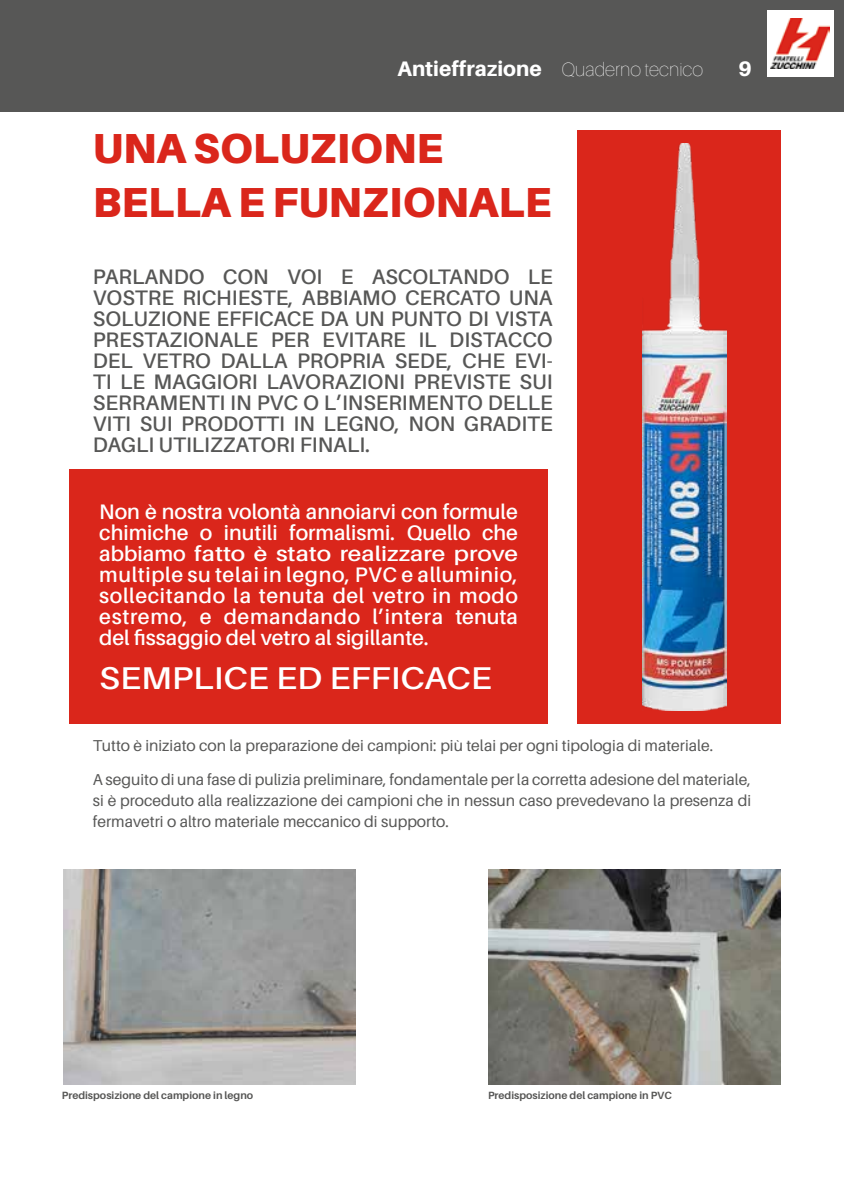
<style>
.page{position:relative;width:844px;height:1191px;background:#fff}
.page>*{position:absolute;margin:0;border:0;box-sizing:border-box;transform-origin:0 0}
.t1{font:900 42px/54.2px "Aileron";color:#da261b}
.t2{font:600 31.5px "Aileron";color:#fff;scale:1.11 1}
.t3{font:600 21px/21px "Aileron";color:#575756;text-align:justify}
.t4{font:600 21px/21px "Aileron";color:#fff;text-align:justify}
.t5{font:800 21px "Aileron";color:#fff}
.t6{font:200 19.25px "Aileron";color:#fff}
.t7{font:15.75px/33.2px "Aileron";color:#575756}
.t8{font:700 10.5px "Aileron";color:#575756}
.s1{font-weight:800;font-size:21px}
</style>
<div class="page">
<div style="left:0;top:0;width:843px;height:112px;background:#575756"></div>
<div style="left:766px;top:10px;width:67px;height:67px;background:#fff"></div>
<img style="left:770px;top:19px;width:59px;height:49px">
<div style="left:577px;top:131px;width:203px;height:593px;background:#da261b"></div>
<img style="left:642px;top:144px;width:84px;height:566px">
<div style="left:69px;top:469px;width:478px;height:255px;background:#da261b"></div>
<img style="left:63px;top:869px;width:292px;height:215px">
<img style="left:488px;top:869px;width:292px;height:215px">
<p class="t6" style="left:397px;top:59px;width:307px"><span class="s1">Antieffrazione</span> Quaderno tecnico</p>
<h3 class="t5" style="left:738px;top:57px;width:15px">9</h3>
<h1 class="t1" style="left:93px;top:121px;width:352px">UNA SOLUZIONE<br>BELLA</h1>
<h1 class="t1" style="left:238px;top:175px;width:315px">E FUNZIONALE</h1>
<p class="t3" style="left:93px;top:266px;width:461px">PARLANDO CON VOI E ASCOLTANDO LE VOSTRE RICHIESTE, ABBIAMO CERCATO UNA SOLUZIONE EFFICACE DA UN PUNTO DI VISTA PRESTAZIONALE PER EVITARE IL DISTACCO DEL VETRO DALLA PROPRIA SEDE, CHE EVI-TI LE MAGGIORI LAVORAZIONI PREVISTE SUI SERRAMENTI IN PVC O L’INSERIMENTO DELLE VITI SUI PRODOTTI IN LEGNO, NON GRADITE DAGLI UTILIZZATORI FINALI.</p>
<p class="t4" style="left:99px;top:501px;width:420px">Non è nostra volontà annoiarvi con formule chimiche o inutili formalismi. Quello che abbiamo fatto è stato realizzare prove multiple su telai in legno, PVC e alluminio, sollecitando la tenuta del vetro in modo estremo, e demandando l’intera tenuta del fissaggio del vetro al sigillante.</p>
<h2 class="t2" style="left:99px;top:660px;width:355px">SEMPLICE ED EFFICACE</h2>
<p class="t7" style="left:93px;top:729px;width:659px">Tutto è iniziato con la preparazione dei campioni: più telai per ogni tipologia di materiale.<br>A seguito di una fase di pulizia preliminare, fondamentale per la corretta adesione del materiale,</p>
<p class="t7" style="left:93px;top:789px;width:659px;line-height:21px">si è proceduto alla realizzazione dei campioni che in nessun caso prevedevano la presenza di fermavetri o altro materiale meccanico di supporto.</p>
<p class="t8" style="left:62px;top:1089px;width:193px">Predisposizione del campione in legno</p>
<p class="t8" style="left:488px;top:1089px;width:185px">Predisposizione del campione in PVC</p>
</div>
